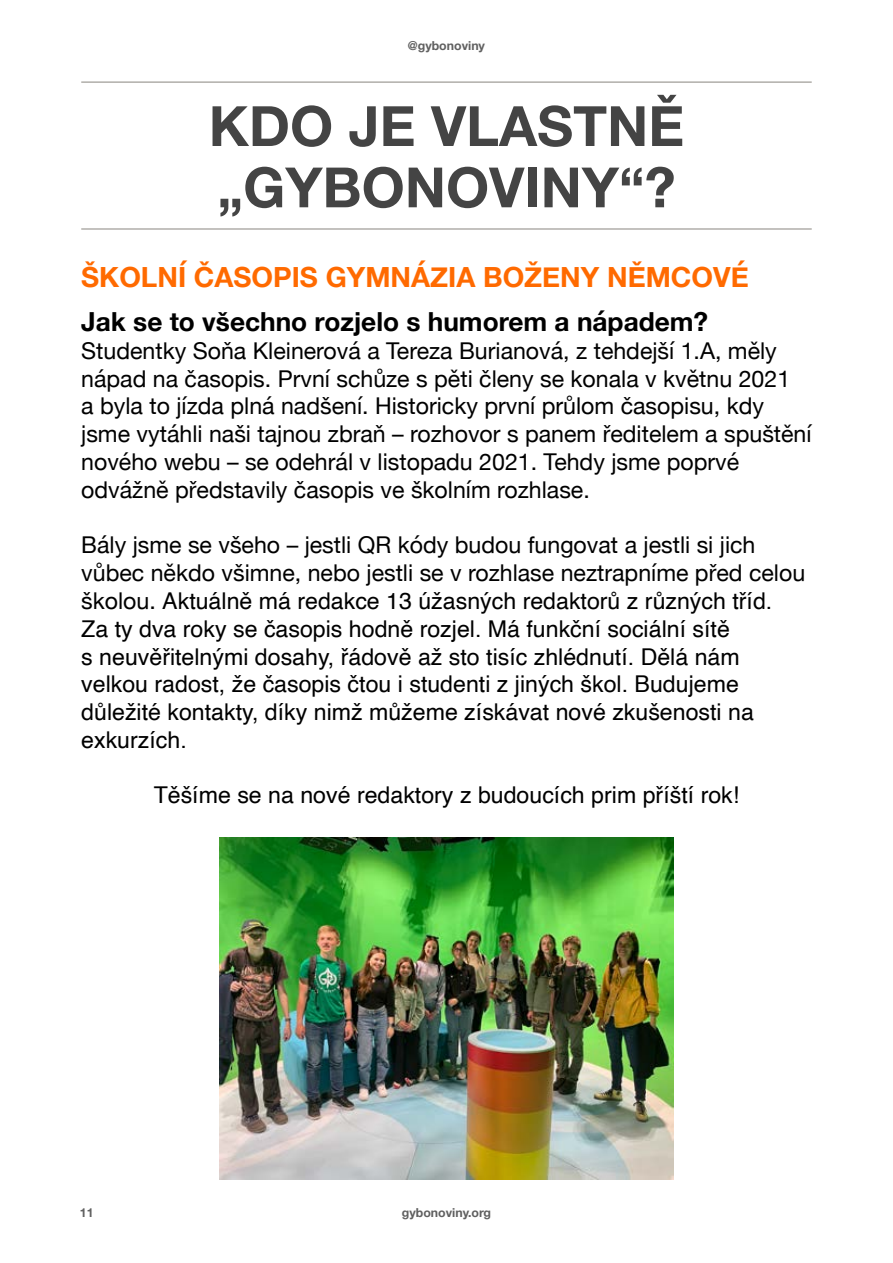
<style>
.page{position:relative;width:893px;height:1263px;background:#fff}
.page>*{position:absolute;margin:0;border:0;box-sizing:border-box;transform-origin:0 0}
.t1{font:700 55.5px/61.3px "Helvetica Neue";color:#444}
.t2{font:700 27.75px "Helvetica Neue";color:#ff6a00}
.t3{font:700 26.25px "Helvetica Neue";color:#000}
.t4{font:23.1px/27.8px "Helvetica Neue";color:#000}
.t5{font:23.1px/27.8px "Helvetica";color:#000}
.t6{font:700 12.3px "Helvetica Neue";color:#606060}
.s1{font-family:"Helvetica Neue"}
</style>
<div class="page">
<hr style="left:81px;top:82px;width:731px;height:1px;background:#89857f">
<hr style="left:81px;top:229px;width:731px;height:1px;background:#89857f">
<img style="left:219px;top:838px;width:455px;height:341px">
<p class="t6" style="left:408px;top:36px;width:79px">@gybonoviny</p>
<h1 class="t1" style="left:209px;top:97px;width:477px">KDO JE VLASTNĚ „GYBONOVINY“?</h1>
<p class="t2" style="left:81px;top:255px;width:669px">ŠKOLNÍ ČASOPIS GYMNÁZIA BOŽENY NĚMCOVÉ</p>
<p class="t3" style="left:81px;top:301px;width:628px">Jak se to všechno rozjelo s humorem a nápadem?</p>
<p class="t4" style="left:81px;top:338px;width:732px">Studentky Soňa Kleinerová a Tereza Burianová, z tehdejší 1.A, měly nápad na časopis. První schůze s pěti členy se konala v květnu 2021<br>a byla to jízda plná nadšení. Historicky první průlom časopisu, kdy jsme vytáhli naši tajnou zbraň – rozhovor s panem ředitelem a spuštění nového webu – se odehrál v listopadu 2021. Tehdy jsme poprvé odvážně představily časopis ve školním rozhlase.</p>
<p class="t4" style="left:81px;top:533px;width:725px">Bály jsme se všeho – jestli QR kódy budou fungovat a jestli si jich vůbec někdo všimne, nebo jestli se v rozhlase neztrapníme před celou</p>
<p class="t5" style="left:81px;top:588px;width:693px"><span class="s1">školou.</span> Aktuálně má redakce 13 úžasných redaktorů z různých tříd.<br>Za ty dva roky se časopis hodně rozjel. Má funkční sociální sítě<br>s neuvěřitelnými dosahy, řádově až sto tisíc zhlédnutí. Dělá nám velkou radost, že časopis čtou i studenti z jiných škol. Budujeme důležité kontakty, díky nimž můžeme získávat nové zkušenosti na exkurzích.</p>
<p class="t5" style="left:154px;top:782px;width:587px">Těšíme se na nové redaktory z budoucích prim příští rok!</p>
<p class="t6" style="left:80px;top:1203px;width:15px">11</p>
<p class="t6" style="left:402px;top:1203px;width:91px">gybonoviny.org</p>
</div>
